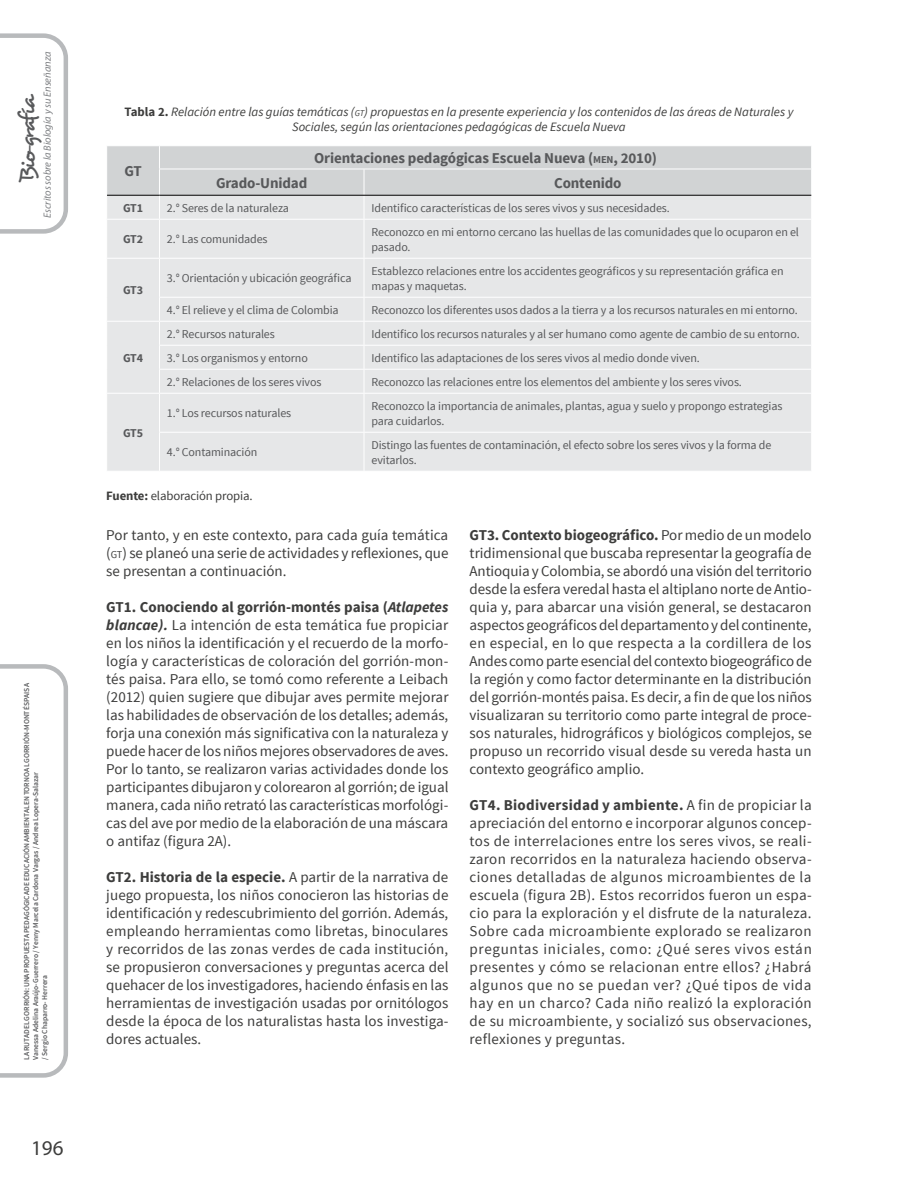
<style>
.page{position:relative;width:918px;height:1188px;background:#fff}
.page>*{position:absolute;margin:0;border:0;box-sizing:border-box;transform-origin:0 0}
.t1{font:22.5px "Desyrel";color:#58595b}
.t2{font:21px "Myriad Pro";color:#3d3d3c}
.Texto_corrido{font:15px/18px "Source Sans Pro";color:#3d3d3c;text-align:justify}
.Titulos_Tabla{font:700 15px "Source Sans Pro";letter-spacing:-.01em;color:#58595b}
.Graficas_Figuras{font:italic 12.75px/15px "Source Sans Pro";color:#3d3d3c;text-align:center}
.Fuente{font:12.75px "Source Sans Pro";letter-spacing:-.01em;color:#3d3d3c}
.Texto_Tabla{font:12px/15px "Source Sans Pro";letter-spacing:-.01em;color:#58595b}
.Texto_Tabla-2{font:700 12px "Source Sans Pro";letter-spacing:-.02em;color:#58595b}
.t3{font:italic 10.5px "Myriad Pro";letter-spacing:-.005em;color:#808285}
.t4{font:600 7.5px/9px "Source Sans Pro";color:#58595b}
.s1{font-weight:700;font-style:normal}
.s2{font-size:8.85px}
.s3{font-size:10.5px}
.s4{font-weight:700}
.s5{font-weight:700;font-style:italic}
</style>
<div class="page">
<svg style="left:0;top:664px;width:68px;height:414px"></svg>
<svg style="left:0;top:33px;width:68px;height:201px"></svg>
<div style="left:107px;top:220px;width:704px;height:251px;background:#e6e7e8"></div>
<svg style="left:107px;top:146px;width:705px;height:73px;background:#d7d9da"></svg>
<hr style="left:159px;top:220px;width:1px;height:38px;background:#fff">
<hr style="left:364px;top:220px;width:1px;height:38px;background:#fff">
<hr style="left:106px;top:258px;width:53px;height:1px;background:#fff">
<hr style="left:159px;top:258px;width:205px;height:1px;background:#fff">
<hr style="left:159px;top:259px;width:1px;height:38px;background:#fff">
<hr style="left:364px;top:258px;width:448px;height:1px;background:#fff">
<hr style="left:364px;top:259px;width:1px;height:38px;background:#fff">
<hr style="left:159px;top:297px;width:205px;height:1px;background:#fff">
<hr style="left:364px;top:297px;width:448px;height:1px;background:#fff">
<hr style="left:106px;top:321px;width:53px;height:1px;background:#fff">
<hr style="left:159px;top:321px;width:205px;height:1px;background:#fff">
<hr style="left:364px;top:321px;width:448px;height:1px;background:#fff">
<hr style="left:159px;top:345px;width:205px;height:1px;background:#fff">
<hr style="left:364px;top:345px;width:448px;height:1px;background:#fff">
<hr style="left:159px;top:369px;width:205px;height:1px;background:#fff">
<svg style="left:159px;top:298px;width:1px;height:95px"></svg>
<hr style="left:364px;top:369px;width:448px;height:1px;background:#fff">
<svg style="left:364px;top:298px;width:1px;height:95px"></svg>
<hr style="left:106px;top:393px;width:53px;height:1px;background:#fff">
<hr style="left:159px;top:393px;width:205px;height:1px;background:#fff">
<hr style="left:159px;top:394px;width:1px;height:38px;background:#fff">
<hr style="left:364px;top:393px;width:448px;height:1px;background:#fff">
<hr style="left:364px;top:394px;width:1px;height:38px;background:#fff">
<hr style="left:159px;top:432px;width:205px;height:1px;background:#fff">
<hr style="left:159px;top:433px;width:1px;height:38px;background:#fff">
<hr style="left:364px;top:432px;width:448px;height:1px;background:#fff">
<hr style="left:364px;top:433px;width:1px;height:38px;background:#fff">
<hr style="left:107px;top:195px;width:52px;height:1px;background:#000">
<hr style="left:159px;top:195px;width:205px;height:1px;background:#000">
<hr style="left:364px;top:195px;width:447px;height:1px;background:#000">
<p class="t3" style="left:41px;top:218px;width:168px;rotate:-90deg">Escritos sobre la Biología y su Enseñanza</p>
<h1 class="t1" style="left:13px;top:182px;width:89px;rotate:-90deg">Bio-grafía</h1>
<p class="t4" style="left:22px;top:1060px;width:378px;rotate:-90deg">LA RUTA DEL GORRIÓN: UNA PROPUESTA PEDAGÓGICA DE EDUCACIÓN AMBIENTAL EN TORNO AL GORRIÓN-MONTÉS PAISA<br>Vanessa Adelina Araújo-Guerrero / Yenny Marcela Cardona Vargas / Andrea Lopera-Salazar<br>/ Sergio Chaparro- Herrera</p>
<h2 class="t2" style="left:31px;top:1135px;width:34px">196</h2>
<p class="Graficas_Figuras" style="left:125px;top:104px;width:670px"><span class="s1">Tabla 2.</span> Relación entre las guías temáticas (<span class="s2">gt</span>) propuestas en la presente experiencia y los contenidos de las áreas de Naturales y<br>Sociales, según las orientaciones pedagógicas de Escuela Nueva</p>
<p class="Titulos_Tabla" style="left:124px;top:162px;width:19px">GT</p>
<p class="Titulos_Tabla" style="left:314px;top:148px;width:344px">Orientaciones pedagógicas Escuela Nueva (<span class="s3">MEN</span>, 2010)</p>
<p class="Titulos_Tabla" style="left:216px;top:173px;width:93px">Grado-Unidad</p>
<p class="Titulos_Tabla" style="left:554px;top:173px;width:69px">Contenido</p>
<p class="Texto_Tabla-2" style="left:123px;top:200px;width:22px">GT1</p>
<p class="Texto_Tabla" style="left:167px;top:200px;width:124px">2.° Seres de la naturaleza</p>
<p class="Texto_Tabla" style="left:372px;top:200px;width:300px">Identifico características de los seres vivos y sus necesidades.</p>
<p class="Texto_Tabla-2" style="left:123px;top:232px;width:22px">GT2</p>
<p class="Texto_Tabla" style="left:167px;top:232px;width:102px">2.° Las comunidades</p>
<p class="Texto_Tabla" style="left:372px;top:224px;width:429px">Reconozco en mi entorno cercano las huellas de las comunidades que lo ocuparon en el pasado.</p>
<p class="Texto_Tabla-2" style="left:123px;top:283px;width:22px">GT3</p>
<p class="Texto_Tabla" style="left:167px;top:271px;width:186px">3.° Orientación y ubicación geográfica</p>
<p class="Texto_Tabla" style="left:372px;top:263px;width:414px">Establezco relaciones entre los accidentes geográficos y su representación gráfica en mapas y maquetas.</p>
<p class="Texto_Tabla" style="left:167px;top:302px;width:173px">4.° El relieve y el clima de Colombia</p>
<p class="Texto_Tabla" style="left:372px;top:302px;width:428px">Reconozco los diferentes usos dados a la tierra y a los recursos naturales en mi entorno.</p>
<p class="Texto_Tabla-2" style="left:123px;top:350px;width:22px">GT4</p>
<p class="Texto_Tabla" style="left:167px;top:326px;width:109px">2.° Recursos naturales</p>
<p class="Texto_Tabla" style="left:372px;top:326px;width:430px">Identifico los recursos naturales y al ser humano como agente de cambio de su entorno.</p>
<p class="Texto_Tabla" style="left:167px;top:350px;width:142px">3.° Los organismos y entorno</p>
<p class="Texto_Tabla" style="left:372px;top:350px;width:330px">Identifico las adaptaciones de los seres vivos al medio donde viven.</p>
<p class="Texto_Tabla" style="left:167px;top:374px;width:156px">2.° Relaciones de los seres vivos</p>
<p class="Texto_Tabla" style="left:372px;top:374px;width:372px">Reconozco las relaciones entre los elementos del ambiente y los seres vivos.</p>
<p class="Texto_Tabla" style="left:167px;top:406px;width:126px">1.° Los recursos naturales</p>
<p class="Texto_Tabla" style="left:372px;top:398px;width:412px">Reconozco la importancia de animales, plantas, agua y suelo y propongo estrategias para cuidarlos.</p>
<p class="Texto_Tabla" style="left:167px;top:445px;width:92px">4.° Contaminación</p>
<p class="Texto_Tabla" style="left:372px;top:437px;width:401px">Distingo las fuentes de contaminación, el efecto sobre los seres vivos y la forma de evitarlos.</p>
<p class="Fuente" style="left:106px;top:488px;width:148px"><span class="s4">Fuente:</span> elaboración propia.</p>
<p class="Texto_corrido" style="left:106px;top:526px;width:344px">Por tanto, y en este contexto, para cada guía temática (<span class="s3">gt</span>) se planeó una serie de actividades y reflexiones, que se presentan a continuación.</p>
<p class="Texto_corrido" style="left:106px;top:598px;width:344px"><span class="s4">GT1. Conociendo al gorrión-montés paisa (</span><span class="s5">Atlapetes blancae).</span> La intención de esta temática fue propiciar en los niños la identificación y el recuerdo de la morfo&shy;logía y características de coloración del gorrión-mon&shy;tés paisa. Para ello, se tomó como referente a Leibach (2012) quien sugiere que dibujar aves permite mejorar las habilidades de observación de los detalles; además, forja una conexión más significativa con la naturaleza y puede hacer de los niños mejores observadores de aves.<br>Por lo tanto, se realizaron varias actividades donde los participantes dibujaron y colorearon al gorrión; de igual manera, cada niño retrató las características morfológi&shy;cas del ave por medio de la elaboración de una máscara o antifaz (figura 2A).</p>
<p class="Texto_corrido" style="left:106px;top:868px;width:344px"><span class="s4">GT2. Historia de la especie.</span> A partir de la narrativa de juego propuesta, los niños conocieron las historias de identificación y redescubrimiento del gorrión. Además, empleando herramientas como libretas, binoculares y recorridos de las zonas verdes de cada institución, se propusieron conversaciones y preguntas acerca del quehacer de los investigadores, haciendo énfasis en las herramientas de investigación usadas por ornitólogos desde la época de los naturalistas hasta los investiga&shy;dores actuales.</p>
<p class="Texto_Tabla-2" style="left:123px;top:425px;width:22px">GT5</p>
<p class="Texto_corrido" style="left:470px;top:526px;width:344px"><span class="s4">GT3. Contexto biogeográfico.</span> Por medio de un modelo tridimensional que buscaba representar la geografía de Antioquia y Colombia, se abordó una visión del territorio desde la esfera veredal hasta el altiplano norte de Antio&shy;quia y, para abarcar una visión general, se destacaron aspectos geográficos del departamento y del continente, en especial, en lo que respecta a la cordillera de los Andes como parte esencial del contexto biogeográfico de la región y como factor determinante en la distribución del gorrión-montés paisa. Es decir, a fin de que los niños visualizaran su territorio como parte integral de proce&shy;sos naturales, hidrográficos y biológicos complejos, se propuso un recorrido visual desde su vereda hasta un contexto geográfico amplio.</p>
<p class="Texto_corrido" style="left:470px;top:796px;width:344px"><span class="s4">GT4. Biodiversidad y ambiente.</span> A fin de propiciar la apreciación del entorno e incorporar algunos concep&shy;tos de interrelaciones entre los seres vivos, se reali&shy;zaron recorridos en la naturaleza haciendo observa&shy;ciones detalladas de algunos microambientes de la escuela (figura 2B). Estos recorridos fueron un espa&shy;cio para la exploración y el disfrute de la naturaleza.<br>Sobre cada microambiente explorado se realizaron preguntas iniciales, como: ¿Qué seres vivos están presentes y cómo se relacionan entre ellos? ¿Habrá algunos que no se puedan ver? ¿Qué tipos de vida hay en un charco? Cada niño realizó la exploración de su microambiente, y socializó sus observaciones, reflexiones y preguntas.</p>
</div>
